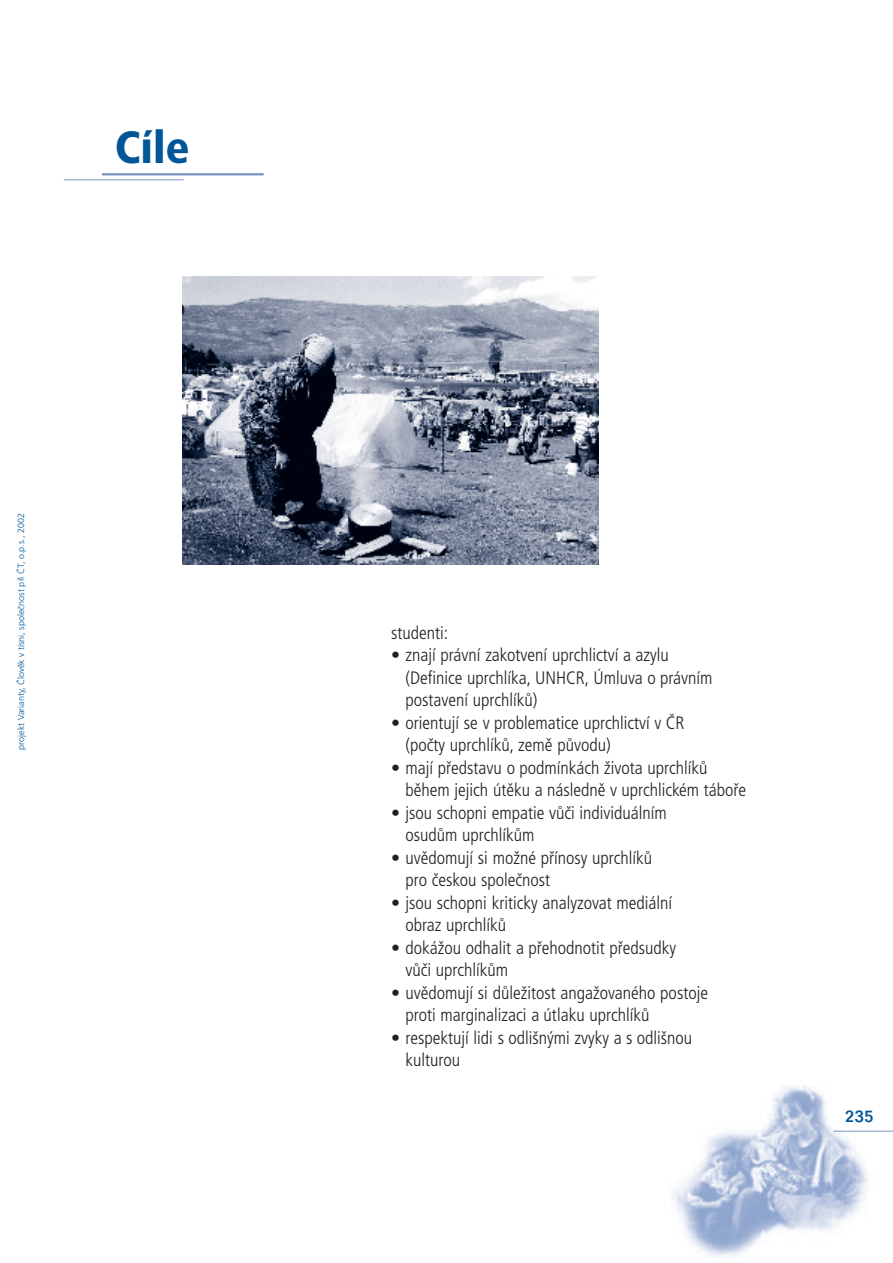
<style>
.page{position:relative;width:893px;height:1263px;background:#fff}
.page>*{position:absolute;margin:0;border:0;box-sizing:border-box;transform-origin:0 0}
.t1{font:900 condensed 45px "Frutiger CE";color:#015698}
.t2{font:300 condensed 18px/22.5px "Frutiger CE";color:#231f20}
.t3{font:500 18px "Folio TEE";color:#015698}
.t4{font:300 9px "Frutiger CE";color:#015698}
</style>
<div class="page">
<img style="left:672px;top:1086px;width:221px;height:170px">
<hr style="left:833px;top:1131px;width:60px;height:1px;background:#7593c2">
<img style="left:183px;top:276px;width:416px;height:288px">
<hr style="left:64px;top:179px;width:120px;height:1px;background:#7593c2">
<hr style="left:102px;top:173px;width:162px;height:2px;background:#7593c2">
<h1 class="t1" style="left:115px;top:122px;width:76px">Cíle</h1>
<p class="t4" style="left:16px;top:749px;width:238px;rotate:-90deg">projekt Varianty, Člověk v tísni, společnost při ČT, o.p.s., 2002</p>
<p class="t2" style="left:391px;top:621px;width:59px">studenti:</p>
<p class="t2" style="left:405px;top:644px;width:309px;text-indent:-14px">• znají právní zakotvení uprchlictví a azylu (Definice uprchlíka, UNHCR, Úmluva o právním postavení uprchlíků)</p>
<p class="t2" style="left:405px;top:711px;width:281px;text-indent:-14px">• orientují se v problematice uprchlictví v ČR (počty uprchlíků, země původu)</p>
<p class="t2" style="left:405px;top:756px;width:342px;text-indent:-14px">• mají představu o podmínkách života uprchlíků během jejich útěku a následně v uprchlickém táboře</p>
<p class="t2" style="left:405px;top:801px;width:263px;text-indent:-14px">• jsou schopni empatie vůči individuálním osudům uprchlíkům</p>
<p class="t2" style="left:405px;top:846px;width:248px;text-indent:-14px">• uvědomují si možné přínosy uprchlíků pro českou společnost</p>
<p class="t2" style="left:405px;top:891px;width:268px;text-indent:-14px">• jsou schopni kriticky analyzovat mediální obraz uprchlíků</p>
<p class="t2" style="left:405px;top:936px;width:272px;text-indent:-14px">• dokážou odhalit a přehodnotit předsudky vůči uprchlíkům</p>
<p class="t2" style="left:405px;top:981px;width:304px;text-indent:-14px">• uvědomují si důležitost angažovaného postoje proti marginalizaci a útlaku uprchlíků</p>
<p class="t2" style="left:405px;top:1026px;width:288px;text-indent:-14px">• respektují lidi s odlišnými zvyky a s odlišnou kulturou</p>
<p class="t3" style="left:845px;top:1106px;width:31px">235</p>
</div>
